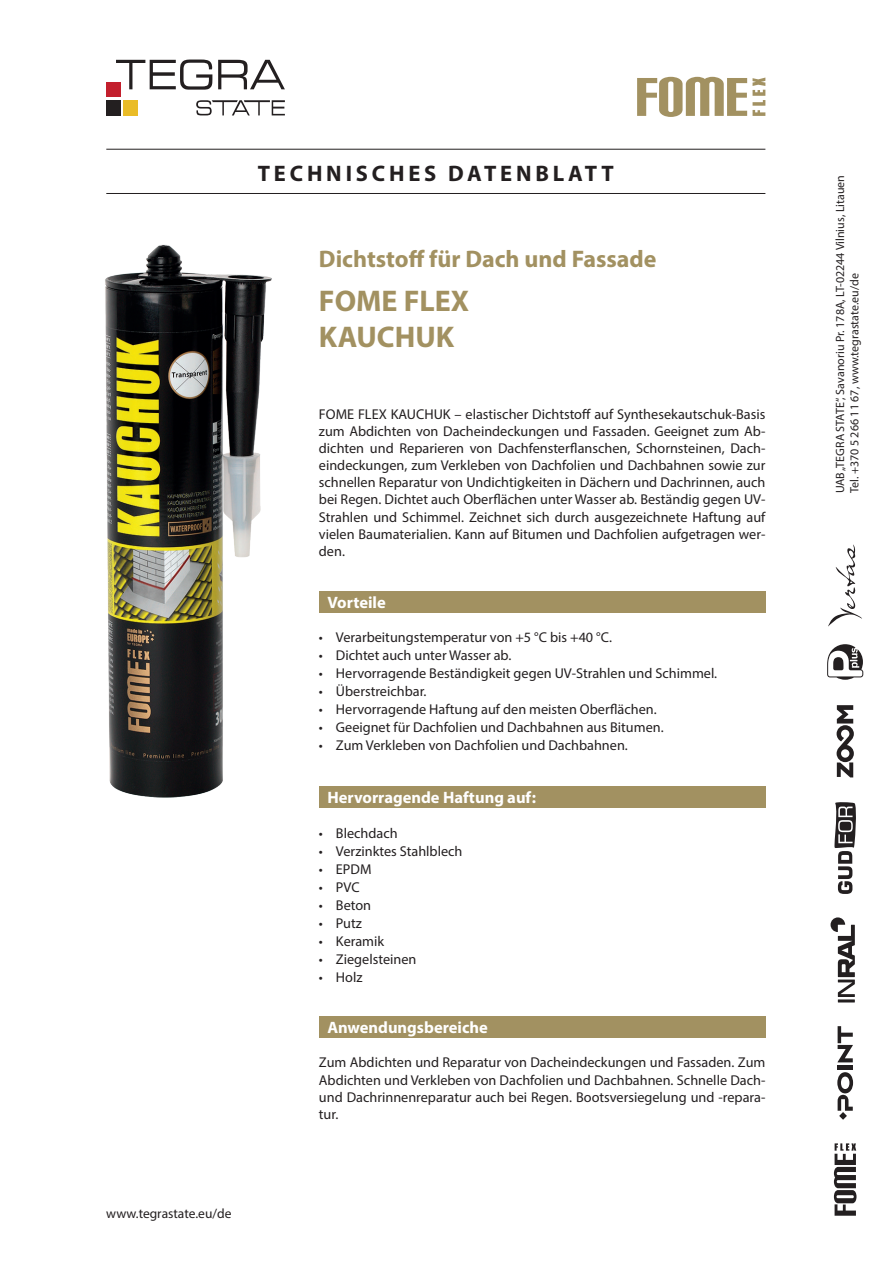
<style>
.page{position:relative;width:893px;height:1263px;background:#fff}
.page>*{position:absolute;margin:0;border:0;box-sizing:border-box;transform-origin:0 0}
.t1{font:700 30px/36px "Myriad Pro";color:#a29161}
.t2{font:700 24px "Myriad Pro";color:#a29161}
.t3{font:700 22.5px "Myriad Pro";letter-spacing:.17em;color:#231f20}
.t4{font:700 16.5px "Myriad Pro";color:#fff}
.t5{font:14.25px/17.1px "Myriad Pro";color:#231f20;text-align:justify}
.t6{font:13.5px "Myriad Pro";color:#231f20}
.t7{font:12px/14.4px "Myriad Pro";color:#231f20}
</style>
<div class="page">
<div style="left:106px;top:82px;width:14px;height:15px;background:#c31f2d"></div>
<div style="left:124px;top:100px;width:14px;height:15px;background:#eabc27"></div>
<div style="left:106px;top:100px;width:14px;height:15px;background:#231f20"></div>
<svg style="left:116px;top:60px;width:169px;height:30px"></svg>
<svg style="left:196px;top:100px;width:89px;height:15px"></svg>
<svg style="left:834px;top:1143px;width:22px;height:73px"></svg>
<hr style="left:838px;top:1066px;width:15px;height:4px;background:#231f20">
<svg style="left:838px;top:1026px;width:15px;height:36px"></svg>
<svg style="left:837px;top:1072px;width:16px;height:39px"></svg>
<svg style="left:839px;top:1112px;width:8px;height:8px"></svg>
<svg style="left:827px;top:644px;width:36px;height:36px"></svg>
<svg style="left:828px;top:544px;width:34px;height:83px"></svg>
<hr style="left:838px;top:999px;width:17px;height:3px;background:#231f20">
<svg style="left:830px;top:917px;width:25px;height:80px"></svg>
<svg style="left:834px;top:802px;width:22px;height:92px"></svg>
<svg style="left:837px;top:705px;width:17px;height:72px"></svg>
<svg style="left:637px;top:77px;width:128px;height:40px"></svg>
<hr style="left:106px;top:193px;width:659px;height:1px;background:#231f20">
<hr style="left:106px;top:149px;width:659px;height:1px;background:#231f20">
<div style="left:319px;top:591px;width:446px;height:21px;background:#a29161"></div>
<div style="left:319px;top:1016px;width:446px;height:21px;background:#a29161"></div>
<img style="left:105px;top:244px;width:167px;height:554px">
<div style="left:319px;top:787px;width:446px;height:21px;background:#a29161"></div>
<h3 class="t3" style="left:258px;top:158px;width:358px">TECHNISCHES DATENBLATT</h3>
<h2 class="t2" style="left:319px;top:243px;width:339px">Dichtstoff für Dach und Fassade</h2>
<h1 class="t1" style="left:319px;top:282px;width:152px">FOME FLEX<br>KAUCHUK</h1>
<p class="t5" style="left:319px;top:405px;width:448px">FOME FLEX KAUCHUK – elastischer Dichtstoff auf Synthesekautschuk-Basis zum Abdichten von Dacheindeckungen und Fassaden. Geeignet zum Ab&shy;dichten und Reparieren von Dachfensterflanschen, Schornsteinen, Dach&shy;eindeckungen, zum Verkleben von Dachfolien und Dachbahnen sowie zur schnellen Reparatur von Undichtigkeiten in Dächern und Dachrinnen, auch bei Regen. Dichtet auch Oberflächen unter Wasser ab. Beständig gegen UV-Strahlen und Schimmel. Zeichnet sich durch ausgezeichnete Haftung auf vielen Baumaterialien. Kann auf Bitumen und Dachfolien aufgetragen wer&shy;den.</p>
<p class="t4" style="left:327px;top:591px;width:60px">Vorteile</p>
<p class="t5" style="left:319px;top:629px;width:295px">• Verarbeitungstemperatur von +5 °C bis +40 °C.</p>
<p class="t5" style="left:319px;top:647px;width:194px">• Dichtet auch unter Wasser ab.</p>
<p class="t5" style="left:319px;top:665px;width:400px">• Hervorragende Beständigkeit gegen UV-Strahlen und Schimmel.</p>
<p class="t5" style="left:319px;top:683px;width:109px">• Überstreichbar.</p>
<p class="t5" style="left:319px;top:701px;width:339px">• Hervorragende Haftung auf den meisten Oberflächen.</p>
<p class="t5" style="left:319px;top:719px;width:346px">• Geeignet für Dachfolien und Dachbahnen aus Bitumen.</p>
<p class="t5" style="left:319px;top:737px;width:310px">• Zum Verkleben von Dachfolien und Dachbahnen.</p>
<p class="t4" style="left:327px;top:787px;width:210px">Hervorragende Haftung auf:</p>
<p class="t5" style="left:319px;top:824px;width:80px">• Blechdach</p>
<p class="t5" style="left:319px;top:842px;width:145px">• Verzinktes Stahlblech</p>
<p class="t5" style="left:319px;top:860px;width:54px">• EPDM</p>
<p class="t5" style="left:319px;top:878px;width:42px">• PVC</p>
<p class="t5" style="left:319px;top:896px;width:54px">• Beton</p>
<p class="t5" style="left:319px;top:914px;width:45px">• Putz</p>
<p class="t5" style="left:319px;top:932px;width:67px">• Keramik</p>
<p class="t5" style="left:319px;top:950px;width:99px">• Ziegelsteinen</p>
<p class="t5" style="left:319px;top:968px;width:45px">• Holz</p>
<p class="t4" style="left:327px;top:1017px;width:162px">Anwendungsbereiche</p>
<p class="t5" style="left:319px;top:1054px;width:448px">Zum Abdichten und Reparatur von Dacheindeckungen und Fassaden. Zum Abdichten und Verkleben von Dachfolien und Dachbahnen. Schnelle Dach&shy;und Dachrinnenreparatur auch bei Regen. Bootsversiegelung und -repara&shy;tur.</p>
<p class="t6" style="left:106px;top:1205px;width:127px">www.tegrastate.eu/de</p>
<p class="t7" style="left:833px;top:493px;width:320px;rotate:-90deg">UAB „TEGRA STATE“, Savanoriu Pr. 178A, LT-02244 Vilnius, Litauen<br>Tel. +370 5 266 11 67, www.tegrastate.eu/de</p>
</div>
